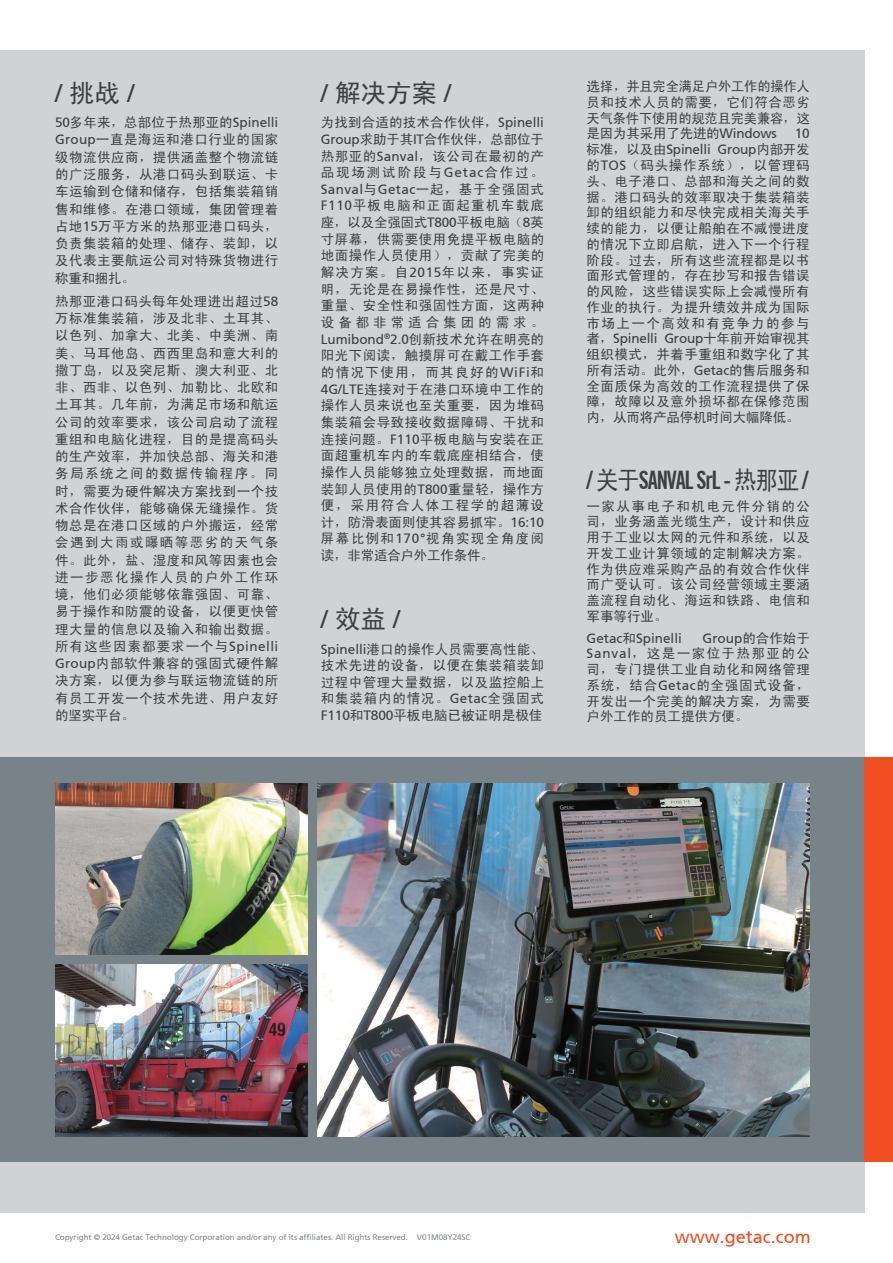
<style>
.page{position:relative;width:893px;height:1263px;background:#fff}
.page>*{position:absolute;margin:0;border:0;box-sizing:border-box;transform-origin:0 0}
.t1{font:700 condensed 25.5px "Trade Gothic No.20";letter-spacing:-.05em;color:#3e3e3f;scale:.89 1}
.t2{font:25.5px "Frutiger 55 Roman";color:#3e3e3f}
.t3{font:25.5px "Sim Hei";color:#3e3e3f}
.t4{font:18px "Frutiger 55 Roman";color:#f04d22}
.t5{font:13.5px/17.2px "Sim Hei";letter-spacing:.035em;color:#3e3e3f;text-align:justify}
.t6{font:13.5px/15.8px "Frutiger 55 Roman";letter-spacing:-.005em;color:#3e3e3f;text-align:right}
.t7{font:13.5px "Frutiger 55 Roman";letter-spacing:.03em;color:#3e3e3f}
.t8{font:8.1px "Frutiger 55 Roman";letter-spacing:-.01em;color:#616970}
.s1{font-family:"Sim Hei"}
.s2{font-family:"Frutiger 55 Roman"}
.s3{font-family:"Sim Hei";font-weight:400;font-stretch:normal}
</style>
<div class="page">
<div style="left:0;top:50px;width:865px;height:1162px;background:#d1d2d4"></div>
<div style="left:0;top:757px;width:865px;height:405px;background:#778289"></div>
<div style="left:865px;top:757px;width:28px;height:405px;background:#f04d22"></div>
<img style="left:318px;top:783px;width:492px;height:354px">
<img style="left:55px;top:965px;width:252px;height:172px">
<img style="left:55px;top:783px;width:252px;height:172px">
<h1 class="t2" style="left:55px;top:78px;width:81px">/ <span class="s1">挑战</span> /</h1>
<p class="t5" style="left:55px;top:114px;width:225px"><span class="s2">50</span>多年来，总部位于热那亚的<span class="s2">Spinelli Group</span>一直是海运和港口行业的国家级物流供应商，提供涵盖整个物流链的广泛服务，从港口码头到联运、卡车运输到仓储和储存，包括集装箱销售和维修。在港口领域，集团管理着占地<span class="s2">15</span>万平方米的热那亚港口码头，负责集装箱的处理、储存、装卸，以及代表主要航运公司对特殊货物进行称重和捆扎。</p>
<p class="t5" style="left:55px;top:292px;width:225px">热那亚港口码头每年处理进出超过<span class="s2">58</span>万标准集装箱，涉及北非、土耳其、以色列、加拿大、北美、中美洲、南美、马耳他岛、西西里岛和意大利的撒丁岛，以及突尼斯、澳大利亚、北非、西非、以色列、加勒比、北欧和土耳其。几年前，为满足市场和航运公司的效率要求，该公司启动了流程重组和电脑化进程，目的是提高码头的生产效率，并加快总部、海关和港务局系统之间的数据传输程序。同时，需要为硬件解决方案找到一个技术合作伙伴，能够确保无缝操作。货物总是在港口区域的户外搬运，经常会遇到大雨或曝晒等恶劣的天气条件。此外，盐、湿度和风等因素也会进一步恶化操作人员的户外工作环境，他们必须能够依靠强固、可靠、易于操作和防震的设备，以便更快管理大量的信息以及输入和输出数据。所有这些因素都要求一个与<span class="s2">Spinelli Group</span>内部软件兼容的强固式硬件解决方案，以便为参与联运物流链的所有员工开发一个技术先进、用户友好的坚实平台。</p>
<h1 class="t3" style="left:321px;top:80px;width:132px"><span class="s2">/</span> 解决方案 <span class="s2">/</span></h1>
<p class="t5" style="left:321px;top:114px;width:225px;line-height:16.6px">为找到合适的技术合作伙伴，<span class="s2">Spinelli Group</span>求助于其<span class="s2">IT</span>合作伙伴，总部位于热那亚的<span class="s2">Sanval</span>，该公司在最初的产品现场测试阶段与<span class="s2">Getac</span>合作过。</p>
<p class="t7" style="left:321px;top:181px;width:225px">Sanval<span class="s1">与</span>Getac<span class="s1">一起，基于全强固式</span></p>
<p class="t5" style="left:321px;top:197px;width:225px;line-height:16.6px"><span class="s2">F110</span>平板电脑和正面起重机车载底座，以及全强固式<span class="s2">T800</span>平板电脑（<span class="s2">8</span>英寸屏幕，供需要使用免提平板电脑的地面操作人员使用），贡献了完美的解决方案。自<span class="s2">2015</span>年以来，事实证明，无论是在易操作性，还是尺寸、重量、安全性和强固性方面，这两种设备都非常适合集团的需求。</p>
<p class="t6" style="left:321px;top:331px;width:225px">Lumibond<sup>®</sup>2.0<span class="s1">创新技术允许在明亮的</span></p>
<p class="t5" style="left:321px;top:347px;width:225px;line-height:16.6px">阳光下阅读，触摸屏可在戴工作手套的情况下使用，而其良好的<span class="s2">WiFi</span>和<span class="s2">4G/LTE</span>连接对于在港口环境中工作的操作人员来说也至关重要，因为堆码集装箱会导致接收数据障碍、干扰和连接问题。<span class="s2">F110</span>平板电脑与安装在正面超重机车内的车载底座相结合，使操作人员能够独立处理数据，而地面装卸人员使用的<span class="s2">T800</span>重量轻，操作方便，采用符合人体工程学的超薄设计，防滑表面则使其容易抓牢。<span class="s2">16:10</span>屏幕比例和<span class="s2">170°</span>视角实现全角度阅读，非常适合户外工作条件。</p>
<h1 class="t2" style="left:321px;top:604px;width:81px">/ <span class="s1">效益</span> /</h1>
<p class="t5" style="left:321px;top:640px;width:225px;line-height:16.6px"><span class="s2">Spinelli</span>港口的操作人员需要高性能、技术先进的设备，以便在集装箱装卸过程中管理大量数据，以及监控船上和集装箱内的情况。<span class="s2">Getac</span>全强固式<span class="s2">F110</span>和<span class="s2">T800</span>平板电脑已被证明是极佳</p>
<p class="t5" style="left:587px;top:79px;width:225px;line-height:15.8px">选择，并且完全满足户外工作的操作人员和技术人员的需要，它们符合恶劣天气条件下使用的规范且完美兼容，这是因为其采用了先进的<span class="s2">Windows</span></p>
<p class="t6" style="left:587px;top:126px;width:225px">10<br><span class="s1">标准，以及由</span>Spinelli Group<span class="s1">内部开发</span></p>
<p class="t5" style="left:587px;top:157px;width:225px;line-height:15.8px">的<span class="s2">TOS</span>（码头操作系统），以管理码头、电子港口、总部和海关之间的数据。港口码头的效率取决于集装箱装卸的组织能力和尽快完成相关海关手续的能力，以便让船舶在不减慢进度的情况下立即启航，进入下一个行程阶段。过去，所有这些流程都是以书面形式管理的，存在抄写和报告错误的风险，这些错误实际上会减慢所有作业的执行。为提升绩效并成为国际市场上一个高效和有竞争力的参与</p>
<p class="t6" style="left:587px;top:331px;width:225px"><span class="s1">者，</span>Spinelli Group<span class="s1">十年前开始审视其</span></p>
<p class="t5" style="left:587px;top:346px;width:225px;line-height:15.8px">组织模式，并着手重组和数字化了其所有活动。此外，<span class="s2">Getac</span>的售后服务和全面质保为高效的工作流程提供了保障，故障以及意外损坏都在保修范围内，从而将产品停机时间大幅降低。</p>
<h1 class="t1" style="left:587px;top:464px;width:251px">/ <span class="s3">关于</span>SANVAL SrL - <span class="s3">热那亚</span> /</h1>
<p class="t5" style="left:587px;top:498px;width:225px;line-height:15.8px">一家从事电子和机电元件分销的公司，业务涵盖光缆生产，设计和供应用于工业以太网的元件和系统，以及开发工业计算领域的定制解决方案。作为供应难采购产品的有效合作伙伴而广受认可。该公司经营领域主要涵盖流程自动化、海运和铁路、电信和军事等行业。</p>
<p class="t6" style="left:587px;top:630px;width:97px">Getac<span class="s1">和</span>Spinelli</p>
<p class="t6" style="left:703px;top:630px;width:109px">Group<span class="s1">的合作始于</span></p>
<p class="t5" style="left:587px;top:646px;width:225px;line-height:15.8px"><span class="s2">Sanval</span>，这是一家位于热那亚的公司，专门提供工业自动化和网络管理系统，结合<span class="s2">Getac</span>的全强固式设备，开发出一个完美的解决方案，为需要户外工作的员工提供方便。</p>
<p class="t8" style="left:55px;top:1233px;width:417px">Copyright © 2024 Getac Technology Corporation and/or any of its affiliates. All Rights Reserved. V01M08Y24SC</p>
<h2 class="t4" style="left:675px;top:1226px;width:137px">www.getac.com</h2>
</div>
